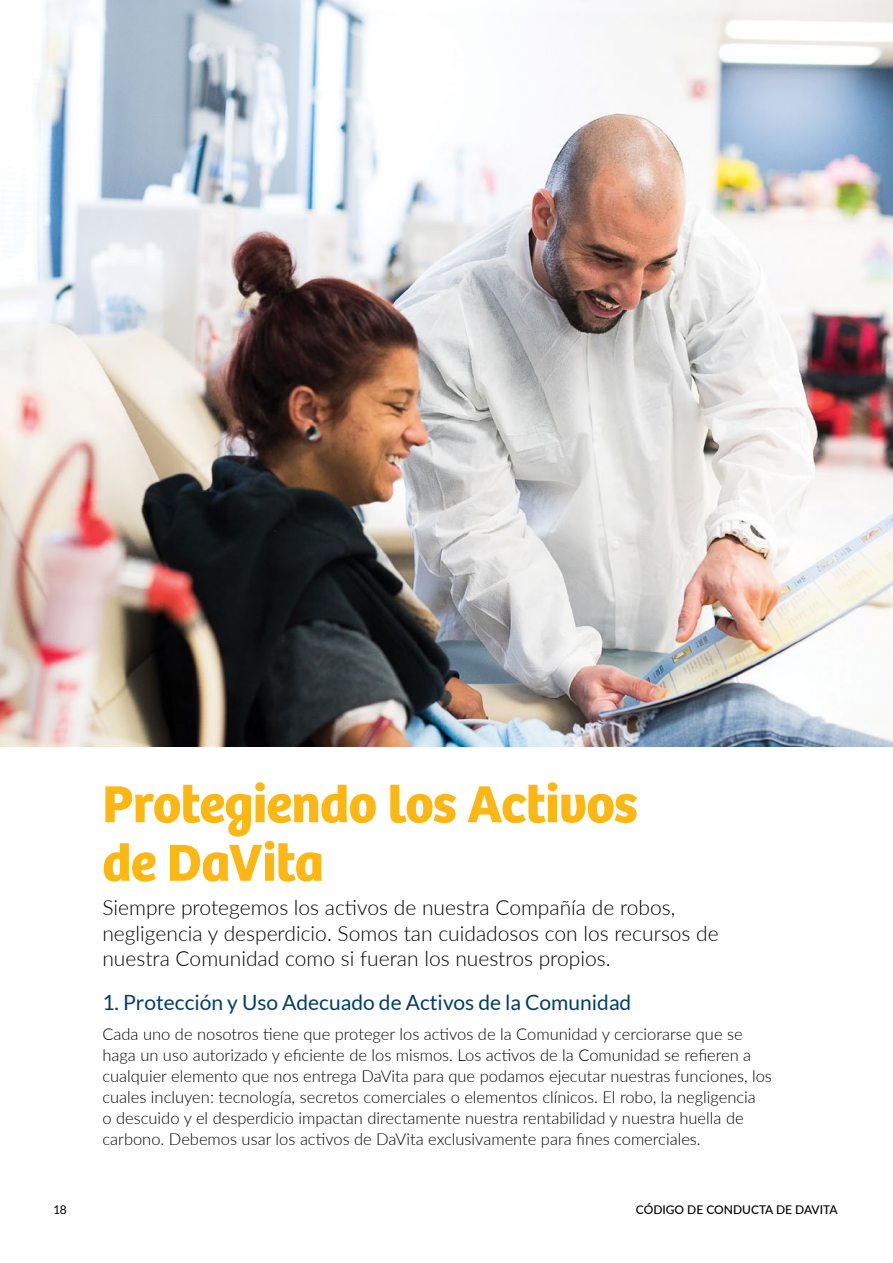
<style>
.page{position:relative;width:893px;height:1263px;background:#fff}
.page>*{position:absolute;margin:0;border:0;box-sizing:border-box;transform-origin:0 0}
.Heading_1{font:700 54px "Bree Davita";letter-spacing:-.015em;color:#fdb714}
.intro{font:300 21px/25.5px "Lato";color:#000}
.heading_2{font:21px "Lato";color:#003e6b}
.Body_Text{font:300 16.5px/21px "Lato";color:#000}
.t1{font:500 12px "Lato";color:#000}
.t2{font:12px "Lato";color:#000}
</style>
<div class="page">
<img style="left:0;top:0;width:893px;height:747px">
<p class="Heading_1" style="left:102px;top:772px;width:537px">Protegiendo los Activos</p>
<p class="Heading_1" style="left:102px;top:830px;width:223px">de DaVita</p>
<p class="intro" style="left:102px;top:894px;width:618px">Siempre protegemos los activos de nuestra Compañía de robos, negligencia y desperdicio. Somos tan cuidadosos con los recursos de nuestra Comunidad como si fueran los nuestros propios.</p>
<p class="heading_2" style="left:102px;top:990px;width:530px">1. Protección y Uso Adecuado de Activos de la Comunidad</p>
<p class="Body_Text" style="left:102px;top:1023px;width:671px">Cada uno de nosotros tiene que proteger los activos de la Comunidad y cerciorarse que se haga un uso autorizado y eficiente de los mismos. Los activos de la Comunidad se refieren a cualquier elemento que nos entrega DaVita para que podamos ejecutar nuestras funciones, los cuales incluyen: tecnología, secretos comerciales o elementos clínicos. El robo, la negligencia<br>o descuido y el desperdicio impactan directamente nuestra rentabilidad y nuestra huella de carbono. Debemos usar los activos de DaVita exclusivamente para fines comerciales.</p>
<p class="t2" style="left:53px;top:1203px;width:15px">18</p>
<p class="t1" style="left:636px;top:1201px;width:203px">CÓDIGO DE CONDUCTA DE DAVITA</p>
</div>
